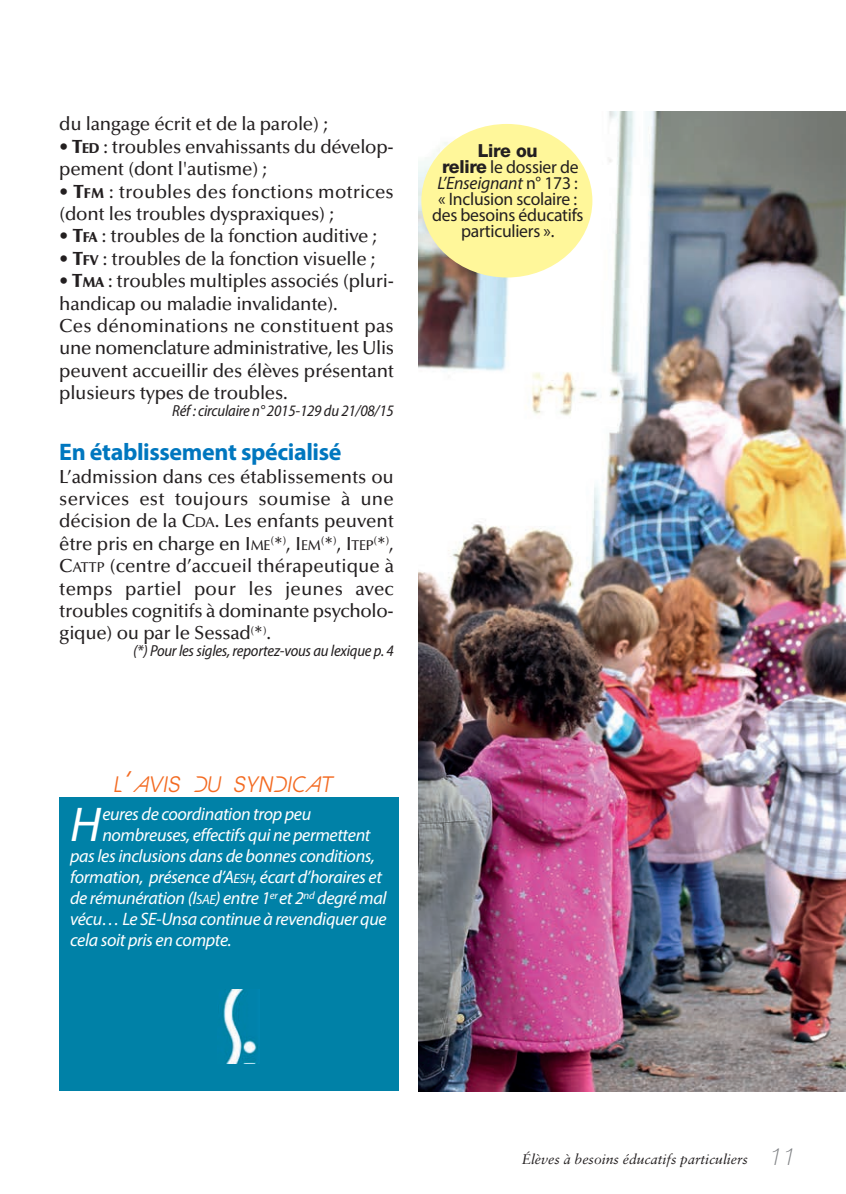
<style>
.page{position:relative;width:846px;height:1194px;background:#fff}
.page>*{position:absolute;margin:0;border:0;box-sizing:border-box;transform-origin:0 0}
.t1{font:italic 49.2px "Myriad Pro";color:#fff}
.t2{font:700 24px "Myriad Pro";letter-spacing:-.015em;color:#0077bf}
.t3{font:italic 21.2px "Epic Fusion";color:#f36a21;scale:.93 1}
.t4{font:500 19px/22.4px "Optima LT Std";letter-spacing:-.015em;color:#231f20}
.t5{font:italic 18px "Myriad Pro";letter-spacing:-.02em;color:#fff}
.t6{font:18px/16px "Myriad Pro";letter-spacing:-.015em;color:#231f20;text-align:center}
.t7{font:800 18px "Helvetica Neue";letter-spacing:-.015em;color:#231f20}
.t8{font:italic semi-condensed 16px "Myriad Pro";letter-spacing:-.015em;color:#231f20}
.t9{font:italic 14px "Sabon";color:#231f20}
.s1{font-weight:900}
.s2{font-weight:900;font-size:14.2px}
.s3{font-size:14.2px}
.s4{font-family:"Helvetica Neue";font-weight:800}
.s5{font-style:italic}
.s6{font-size:28.2px}
.s7{font-size:13.6px}
.s8{font-family:"Helvetica Neue";font-weight:100;font-size:24px;color:#808285}
</style>
<div class="page">
<img style="left:418px;top:112px;width:428px;height:979px">
<div style="left:421px;top:124px;width:171px;height:153px;background:#fff79a;border-radius:50%"></div>
<div style="left:59px;top:797px;width:340px;height:294px;background:#0081a7"></div>
<img style="left:223px;top:989px;width:35px;height:74px">
<p class="t4" style="left:59px;top:115px;width:270px">du langage écrit et de la parole) ;</p>
<p class="t4" style="left:59px;top:137px;width:336px">• <span class="s1">T</span><span class="s2">ED</span> : troubles envahissants du dévelop&shy;pement (dont l'autisme) ;</p>
<p class="t4" style="left:59px;top:182px;width:336px">• <span class="s1">T</span><span class="s2">FM</span> : troubles des fonctions motrices (dont les troubles dyspraxiques) ;</p>
<p class="t4" style="left:59px;top:227px;width:319px">• <span class="s1">T</span><span class="s2">FA</span> : troubles de la fonction auditive ;</p>
<p class="t4" style="left:59px;top:249px;width:318px">• <span class="s1">T</span><span class="s2">FV</span> : troubles de la fonction visuelle ;</p>
<p class="t4" style="left:59px;top:271px;width:336px">• <span class="s1">T</span><span class="s2">MA</span> : troubles multiples associés (pluri&shy;handicap ou maladie invalidante).<br>Ces dénominations ne constituent pas une nomenclature administrative, les Ulis peuvent accueillir des élèves présentant plusieurs types de troubles.</p>
<p class="t8" style="left:172px;top:405px;width:223px">Réf : circulaire n° 2015-129 du 21/08/15</p>
<p class="t2" style="left:59px;top:443px;width:284px">En établissement spécialisé</p>
<p class="t4" style="left:59px;top:467px;width:336px;text-align:justify">L’admission dans ces établissements ou services est toujours soumise à une décision de la C<span class="s3">DA</span>. Les enfants peuvent être pris en charge en I<span class="s3">ME</span><sup>(</sup>*<sup>)</sup>, I<span class="s3">EM</span><sup>(</sup>*<sup>)</sup>, I<span class="s3">TEP</span><sup>(</sup>*<sup>)</sup>, C<span class="s3">ATTP</span> (centre d’accueil thérapeutique à temps partiel pour les jeunes avec troubles cognitifs à dominante psycholo&shy;gique) ou par le Sessad<sup>(</sup>*<sup>)</sup>.</p>
<p class="t8" style="left:133px;top:645px;width:262px">(*) Pour les sigles, reportez-vous au lexique p. 4</p>
<p class="t7" style="left:478px;top:144px;width:61px">Lire ou</p>
<p class="t6" style="left:432px;top:161px;width:153px"><span class="s4">relire</span> le dossier de<br><span class="s5">L’Enseignant</span> n° 173 : « Inclusion scolaire : des besoins éducatifs particuliers ».</p>
<p class="t3" style="left:114px;top:772px;width:238px">L<span class="s6">’</span>AVIS DU SYNDICAT</p>
<h1 class="t1" style="left:70px;top:805px;width:32px">H</h1>
<p class="t5" style="left:102px;top:807px;width:210px">eures de coordination trop peu</p>
<p class="t5" style="left:102px;top:828px;width:270px">nombreuses, effectifs qui ne permettent</p>
<p class="t5" style="left:70px;top:849px;width:306px">pas les inclusions dans de bonnes conditions,</p>
<p class="t5" style="left:70px;top:870px;width:313px">formation, présence d’A<span class="s7">ESH</span>, écart d’horaires et</p>
<p class="t5" style="left:70px;top:891px;width:318px">de rémunération (I<span class="s7">SAE</span>) entre 1<sup>er</sup> et 2<sup>nd</sup> degré mal</p>
<p class="t5" style="left:70px;top:912px;width:318px">vécu… Le SE-Unsa continue à revendiquer que</p>
<p class="t5" style="left:70px;top:933px;width:163px">cela soit pris en compte.</p>
<p class="t9" style="left:522px;top:1153px;width:276px">Élèves à besoins éducatifs particuliers <span class="s8">11</span></p>
</div>
